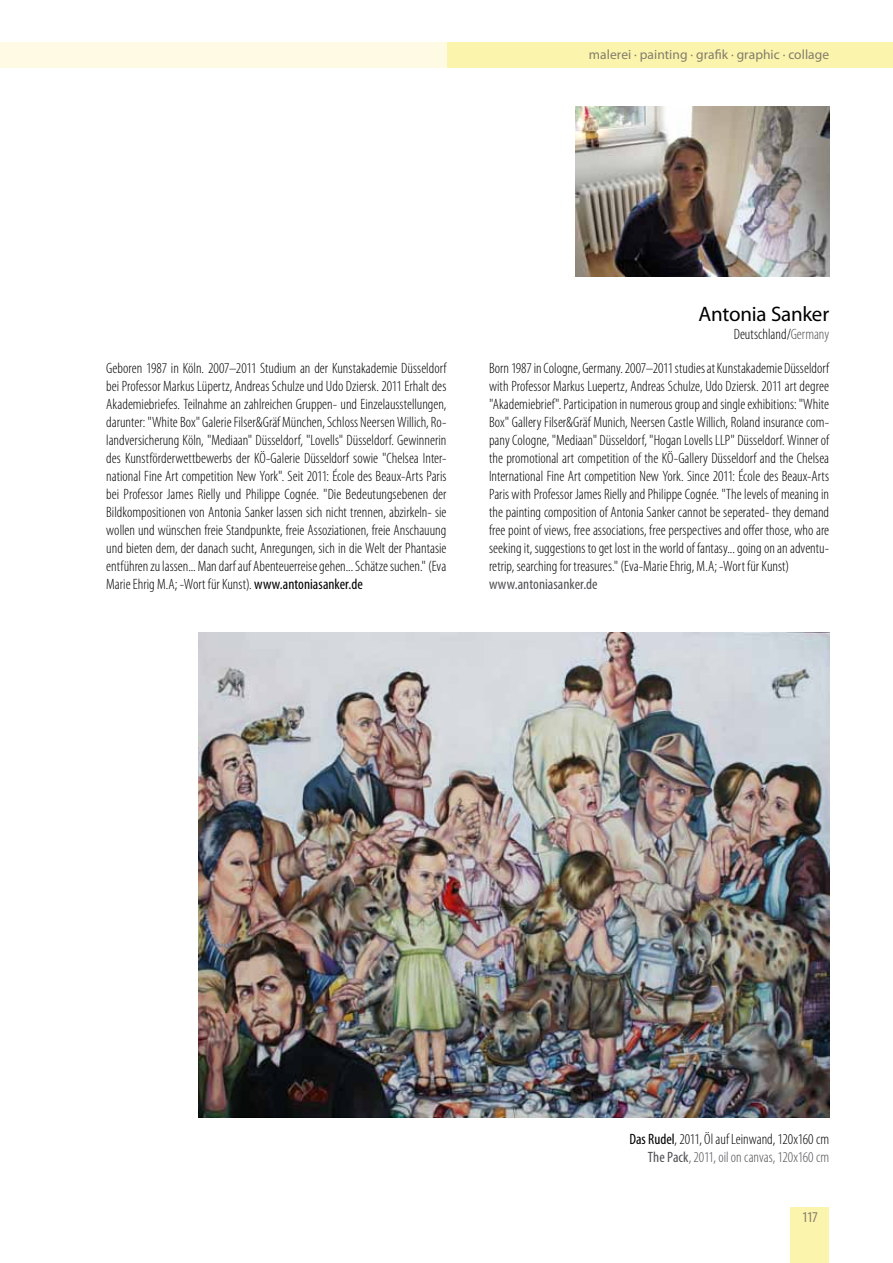
<style>
.page{position:relative;width:893px;height:1263px;background:#fff}
.page>*{position:absolute;margin:0;border:0;box-sizing:border-box;transform-origin:0 0}
.t1{font:21px "Myriad Pro";letter-spacing:-.01em;color:#000}
.t2{font:300 condensed 15px/18px "Myriad Pro";color:#000;text-align:justify}
.t3{font:condensed 15px "Myriad Pro";color:#504f53}
.t4{font:condensed 15px "Myriad Pro";color:#847c6a}
.t5{font:13.5px "Myriad Pro";letter-spacing:.005em;color:#847c6a}
.s1{color:#504f53}
.s2{font-weight:400}
.s3{font-weight:400;color:#504f53}
</style>
<div class="page">
<div style="left:791px;top:1208px;width:38px;height:55px;background:#fbf4ad"></div>
<div style="left:446px;top:43px;width:447px;height:25px;background:#fbf4ad"></div>
<div style="left:0;top:43px;width:446px;height:25px;background:#fefae3"></div>
<img style="left:575px;top:106px;width:254px;height:170px">
<img style="left:199px;top:633px;width:630px;height:485px">
<p class="t5" style="left:589px;top:46px;width:242px">malerei · painting · grafik · graphic · collage</p>
<h1 class="t1" style="left:698px;top:301px;width:132px">Antonia Sanker</h1>
<p class="t2" style="left:734px;top:325px;width:97px">Deutschland/<span class="s1">Germany</span></p>
<p class="t2" style="left:106px;top:359px;width:342px">Geboren 1987 in Köln. 2007–2011 Studium an der Kunstakademie Düsseldorf bei Professor Markus Lüpertz, Andreas Schulze und Udo Dziersk. 2011 Erhalt des Akademiebriefes. Teilnahme an zahlreichen Gruppen- und Einzelausstellungen, darunter: "White Box" Galerie Filser&amp;Gräf München, Schloss Neersen Willich, Ro&shy;landversicherung Köln, "Mediaan" Düsseldorf, "Lovells" Düsseldorf. Gewinnerin des Kunstförderwettbewerbs der KÖ-Galerie Düsseldorf sowie "Chelsea Inter&shy;national Fine Art competition New York". Seit 2011: École des Beaux-Arts Paris bei Professor James Rielly und Philippe Cognée. "Die Bedeutungsebenen der Bildkompositionen von Antonia Sanker lassen sich nicht trennen, abzirkeln- sie wollen und wünschen freie Standpunkte, freie Assoziationen, freie Anschauung und bieten dem, der danach sucht, Anregungen, sich in die Welt der Phantasie entführen zu lassen... Man darf auf Abenteuerreise gehen... Schätze suchen." (Eva Marie Ehrig M.A; -Wort für Kunst). <span class="s2">www.antoniasanker.de</span></p>
<p class="t2" style="left:489px;top:359px;width:342px">Born 1987 in Cologne, Germany. 2007–2011 studies at Kunstakademie Düsseldorf with Professor Markus Luepertz, Andreas Schulze, Udo Dziersk. 2011 art degree "Akademiebrief". Participation in numerous group and single exhibitions: "White Box" Gallery Filser&amp;Gräf Munich, Neersen Castle Willich, Roland insurance com&shy;pany Cologne, "Mediaan" Düsseldorf, "Hogan Lovells LLP" Düsseldorf. Winner of the promotional art competition of the KÖ-Gallery Düsseldorf and the Chelsea International Fine Art competition New York. Since 2011: École des Beaux-Arts Paris with Professor James Rielly and Philippe Cognée. "The levels of meaning in the painting composition of Antonia Sanker cannot be seperated- they demand free point of views, free associations, free perspectives and offer those, who are seeking it, suggestions to get lost in the world of fantasy... going on an adventu&shy;retrip, searching for treasures." (Eva-Marie Ehrig, M.A; -Wort für Kunst)</p>
<p class="t3" style="left:489px;top:575px;width:110px">www.antoniasanker.de</p>
<p class="t2" style="left:629px;top:1130px;width:201px;text-align:right"><span class="s2">Das Rudel</span>, 2011, Öl auf Leinwand, 120x160 cm<br><span class="s3">The Pack</span><span class="s1">, 2011, oil on canvas, 120x160 cm</span></p>
<p class="t4" style="left:802px;top:1208px;width:17px">117</p>
</div>
